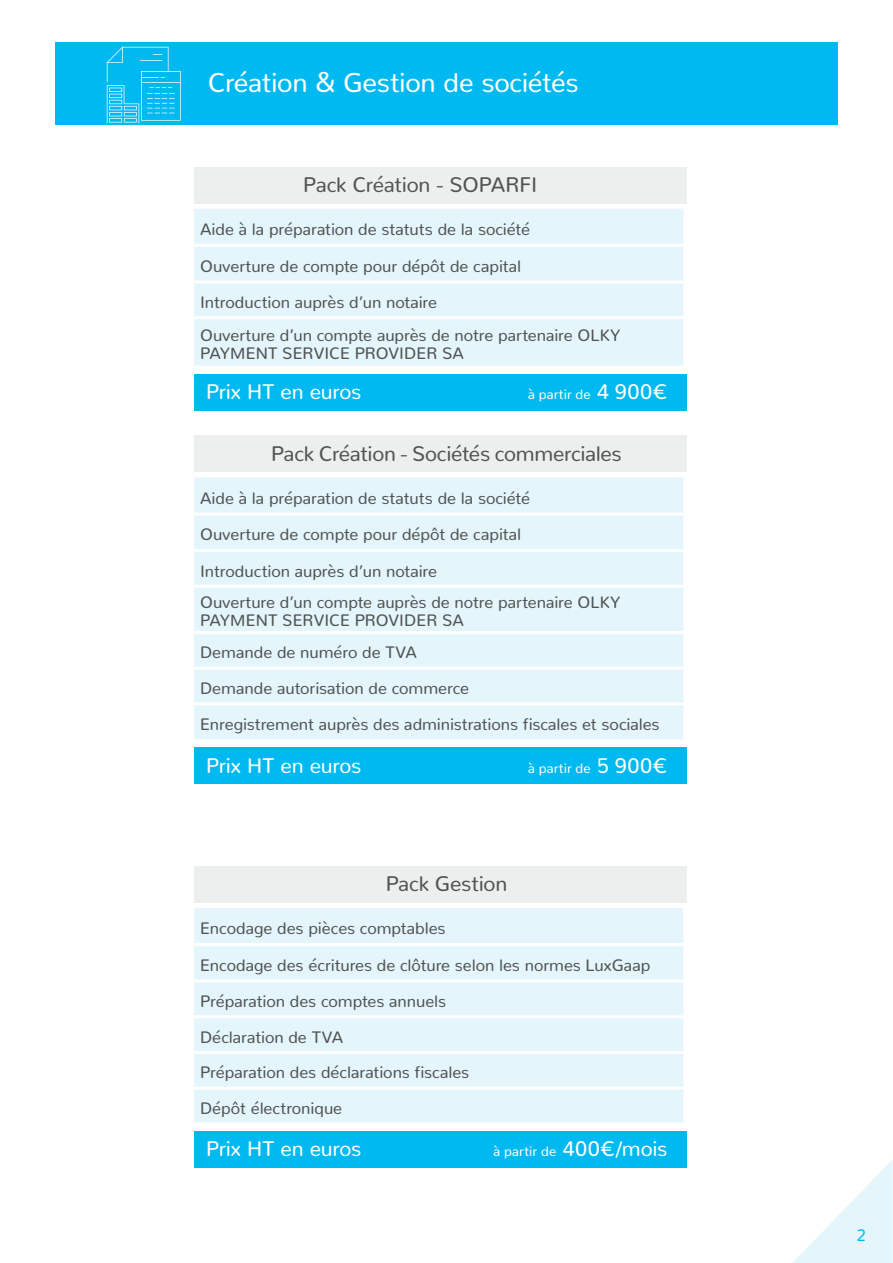
<style>
.page{position:relative;width:893px;height:1263px;background:#fff}
.page>*{position:absolute;margin:0;border:0;box-sizing:border-box;transform-origin:0 0}
.t1{font:27px "Nunito";letter-spacing:-.015em;color:#fff}
.t2{font:21px "Nunito";letter-spacing:-.015em;color:#505453}
.t3{font:21px "Nunito";letter-spacing:-.01em;color:#fff}
.t4{font:16.65px "Nunito";color:#00b9f1}
.t5{font:16.5px/35.8px "Nunito";letter-spacing:-.005em;color:#505453}
.t6{font:13.5px "Nunito";letter-spacing:.005em;color:#fff}
.s1{font-size:21px}
</style>
<div class="page">
<svg style="left:793px;top:1160px;width:100px;height:103px"></svg>
<div style="left:55px;top:43px;width:783px;height:82px;background:#00b9f1"></div>
<svg style="left:107px;top:47px;width:74px;height:75px"></svg>
<div style="left:194px;top:374px;width:492px;height:36px;background:#00b9f1"></div>
<div style="left:194px;top:747px;width:492px;height:37px;background:#00b9f1"></div>
<div style="left:194px;top:1131px;width:492px;height:37px;background:#00b9f1"></div>
<div style="left:194px;top:167px;width:492px;height:37px;background:#edeeee"></div>
<div style="left:194px;top:435px;width:492px;height:37px;background:#edeeee"></div>
<div style="left:194px;top:866px;width:492px;height:37px;background:#edeeee"></div>
<div style="left:194px;top:209px;width:489px;height:157px;background:#e5f5fc"></div>
<hr style="left:194px;top:244px;width:492px;height:3px;background:#fff">
<hr style="left:194px;top:280px;width:492px;height:3px;background:#fff">
<hr style="left:194px;top:316px;width:492px;height:3px;background:#fff">
<div style="left:194px;top:477px;width:489px;height:262px;background:#e5f5fc"></div>
<hr style="left:194px;top:512px;width:492px;height:3px;background:#fff">
<hr style="left:194px;top:549px;width:492px;height:3px;background:#fff">
<hr style="left:194px;top:585px;width:492px;height:3px;background:#fff">
<hr style="left:194px;top:631px;width:492px;height:3px;background:#fff">
<hr style="left:194px;top:667px;width:492px;height:3px;background:#fff">
<hr style="left:194px;top:702px;width:492px;height:3px;background:#fff">
<div style="left:194px;top:908px;width:489px;height:214px;background:#e5f5fc"></div>
<hr style="left:194px;top:943px;width:492px;height:3px;background:#fff">
<hr style="left:194px;top:979px;width:492px;height:3px;background:#fff">
<hr style="left:194px;top:1015px;width:492px;height:3px;background:#fff">
<hr style="left:194px;top:1051px;width:492px;height:3px;background:#fff">
<hr style="left:194px;top:1087px;width:492px;height:3px;background:#fff">
<h1 class="t1" style="left:208px;top:60px;width:372px">Création &amp; Gestion de sociétés</h1>
<p class="t2" style="left:303px;top:167px;width:235px">Pack Création - SOPARFI</p>
<p class="t5" style="left:200px;top:210px;width:332px">Aide à la préparation de statuts de la société</p>
<p class="t5" style="left:200px;top:246px;width:323px">Ouverture de compte pour dépôt de capital<br>Introduction auprès d’un notaire</p>
<p class="t5" style="left:200px;top:325px;width:422px;line-height:18px">Ouverture d’un compte auprès de notre partenaire OLKY<br>PAYMENT SERVICE PROVIDER SA</p>
<p class="t3" style="left:206px;top:373px;width:157px">Prix HT en euros</p>
<p class="t6" style="left:528px;top:382px;width:141px">à partir de <span class="s1">4 900€</span></p>
<p class="t2" style="left:271px;top:435px;width:352px">Pack Création - Sociétés commerciales</p>
<p class="t5" style="left:200px;top:478px;width:332px">Aide à la préparation de statuts de la société</p>
<p class="t5" style="left:200px;top:515px;width:323px">Ouverture de compte pour dépôt de capital<br>Introduction auprès d’un notaire</p>
<p class="t5" style="left:200px;top:592px;width:422px;line-height:18px">Ouverture d’un compte auprès de notre partenaire OLKY<br>PAYMENT SERVICE PROVIDER SA</p>
<p class="t5" style="left:200px;top:633px;width:271px">Demande de numéro de TVA<br>Demande autorisation de commerce</p>
<p class="t5" style="left:200px;top:705px;width:461px">Enregistrement auprès des administrations fiscales et sociales</p>
<p class="t3" style="left:206px;top:747px;width:157px">Prix HT en euros</p>
<p class="t6" style="left:528px;top:756px;width:141px">à partir de <span class="s1">5 900€</span></p>
<p class="t2" style="left:386px;top:866px;width:123px">Pack Gestion</p>
<p class="t5" style="left:200px;top:909px;width:247px">Encodage des pièces comptables</p>
<p class="t5" style="left:200px;top:945px;width:452px">Encodage des écritures de clôture selon les normes LuxGaap Préparation des comptes annuels<br>Déclaration de TVA<br>Préparation des déclarations fiscales<br>Dépôt électronique</p>
<p class="t3" style="left:206px;top:1131px;width:157px">Prix HT en euros</p>
<p class="t6" style="left:493px;top:1140px;width:175px">à partir de <span class="s1">400€/mois</span></p>
<p class="t4" style="left:857px;top:1221px;width:11px">2</p>
</div>
